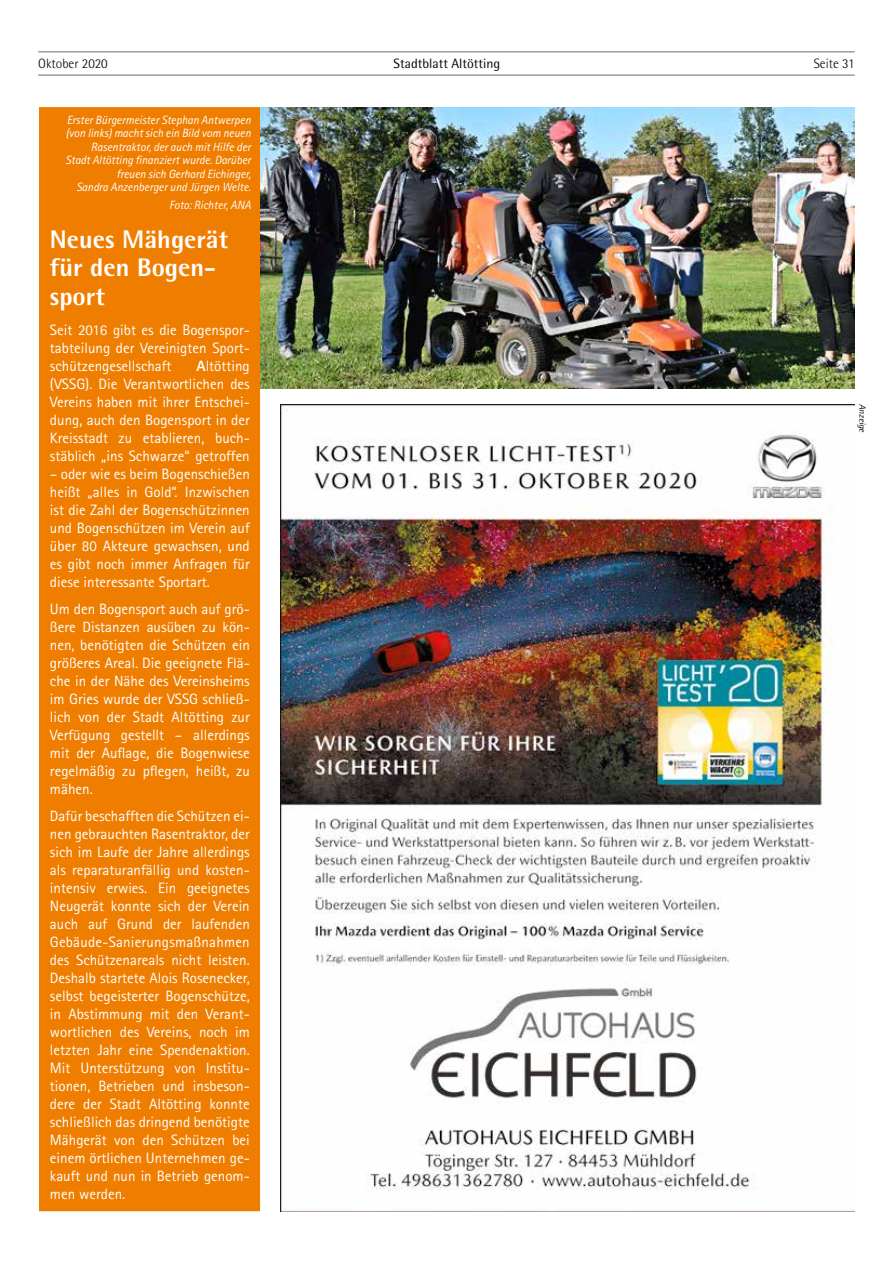
<style>
.page{position:relative;width:893px;height:1263px;background:#fff}
.page>*{position:absolute;margin:0;border:0;box-sizing:border-box;transform-origin:0 0}
.t1{font:800 25.5px/28.5px "Rotis Semi Sans";color:#fff}
.t2{font:15px/18px "Rotis Sans Serif";color:#fff;text-align:justify}
.t3{font:13.5px "Rotis Semi Sans";color:#000}
.t4{font:300 13.5px "Rotis Semi Sans";color:#000}
.t5{font:italic 12px/13.5px "Rotis Sans Serif";color:#fff;text-align:right}
.t6{font:italic 9px "Rotis Semi Sans";color:#000}
.s1{font-weight:800}
</style>
<div class="page">
<hr style="left:38px;top:51px;width:817px;height:2px;background:#9d9d9c">
<hr style="left:38px;top:74px;width:817px;height:2px;background:#9d9d9c">
<div style="left:39px;top:107px;width:221px;height:1104px;background:#ef7d00"></div>
<img style="left:281px;top:404px;width:574px;height:808px">
<img style="left:260px;top:107px;width:595px;height:281px">
<p class="t4" style="left:38px;top:55px;width:71px">Oktober 2020</p>
<p class="t3" style="left:394px;top:55px;width:108px">Stadtblatt Altötting</p>
<p class="t4" style="left:814px;top:55px;width:43px">Seite 31</p>
<p class="t5" style="left:66px;top:113px;width:187px">Erster Bürgermeister Stephan Antwerpen (von links) macht sich ein Bild vom neuen Rasentraktor, der auch mit Hilfe der Stadt Altötting finanziert wurde. Darüber freuen sich Gerhard Eichinger,<br>Sandra Anzenberger und Jürgen Welte.</p>
<p class="t5" style="left:169px;top:198px;width:83px">Foto: Richter, ANA</p>
<h1 class="t1" style="left:50px;top:224px;width:180px">Neues Mähgerät für den Bogen&shy;sport</h1>
<p class="t2" style="left:50px;top:321px;width:201px">Seit 2016 gibt es die Bogenspor&shy;tabteilung der Vereinigten Sport&shy;schützengesellschaft</p>
<p class="t2" style="left:50px;top:357px;width:201px;text-indent:147px"><span class="s1">A</span>ltötting (VSSG). Die Verantwortlichen des Vereins haben mit ihrer Entschei&shy;dung, auch den Bogensport in der Kreisstadt zu etablieren, buch&shy;stäblich „ins Schwarze“ getroffen</p>
<p class="t2" style="left:50px;top:465px;width:201px">– oder wie es beim Bogenschießen heißt „alles in Gold“. Inzwischen ist die Zahl der Bogenschützinnen und Bogenschützen im Verein auf über 80 Akteure gewachsen, und es gibt noch immer Anfragen für diese interessante Sportart.</p>
<p class="t2" style="left:50px;top:600px;width:201px">Um den Bogensport auch auf grö&shy;ßere Distanzen ausüben zu kön&shy;nen, benötigten die Schützen ein größeres Areal. Die geeignete Flä&shy;che in der Nähe des Vereinsheims im Gries wurde der VSSG schließ&shy;lich von der Stadt Altötting zur Verfügung gestellt – allerdings mit der Auflage, die Bogenwiese regelmäßig zu pflegen, heißt, zu mähen.</p>
<p class="t2" style="left:50px;top:806px;width:201px">Dafür beschafften die Schützen ei&shy;nen gebrauchten Rasentraktor, der sich im Laufe der Jahre allerdings als reparaturanfällig und kosten&shy;intensiv erwies. Ein geeignetes Neugerät konnte sich der Verein auch auf Grund der laufenden Gebäude-Sanierungsmaßnahmen des Schützenareals nicht leisten.<br>Deshalb startete Alois Rosenecker, selbst begeisterter Bogenschütze, in Abstimmung mit den Verant&shy;wortlichen des Vereins, noch im letzten Jahr eine Spendenaktion.<br>Mit Unterstützung von Institu&shy;tionen, Betrieben und insbeson&shy;dere der Stadt Altötting konnte schließlich das dringend benötigte Mähgerät von den Schützen bei einem örtlichen Unternehmen ge&shy;kauft und nun in Betrieb genom&shy;men werden.</p>
<p class="t6" style="left:868px;top:404px;width:30px;rotate:90deg">Anzeige</p>
</div>
